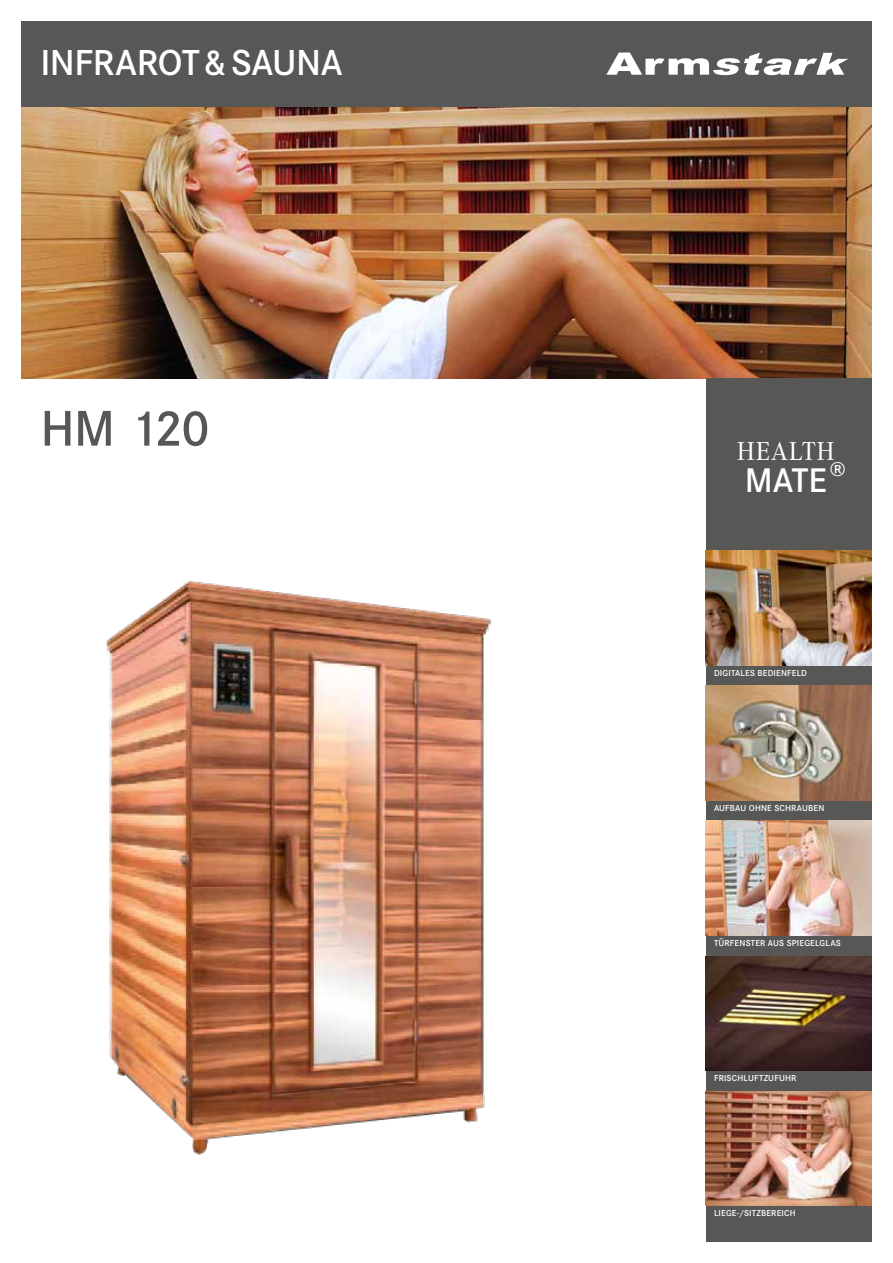
<style>
.page{position:relative;width:893px;height:1263px;background:#fff}
.page>*{position:absolute;margin:0;border:0;box-sizing:border-box;transform-origin:0 0}
.t1{font:600 52.05px "Corporate S";color:#575756}
.t2{font:600 37.5px "Corporate S";letter-spacing:-.015em;color:#fff}
.t3{font:600 35.4px "Corporate S";color:#fff}
.t4{font:27px "Corporate A Pro";letter-spacing:.015em;color:#fff}
.t5{font:600 20.7px "Corporate S";color:#fff}
.t6{font:600 9px "Corporate S";letter-spacing:.02em;color:#fff}
</style>
<div class="page">
<img style="left:21px;top:106px;width:851px;height:272px">
<div style="left:21px;top:21px;width:851px;height:85px;background:#575756"></div>
<div style="left:706px;top:378px;width:166px;height:864px;background:#575756"></div>
<img style="left:706px;top:551px;width:166px;height:114px">
<img style="left:706px;top:686px;width:166px;height:115px">
<img style="left:706px;top:956px;width:166px;height:115px">
<img style="left:706px;top:821px;width:166px;height:115px">
<img style="left:706px;top:1091px;width:166px;height:115px">
<img style="left:105px;top:581px;width:386px;height:574px">
<svg style="left:606px;top:53px;width:242px;height:22px"></svg>
<h2 class="t2" style="left:40px;top:37px;width:304px">INFRAROT &amp; SAUNA</h2>
<h1 class="t1" style="left:40px;top:393px;width:171px">HM 120</h1>
<h3 class="t4" style="left:737px;top:433px;width:99px">HEALTH</h3>
<h3 class="t3" style="left:745px;top:456px;width:84px">MATE</h3>
<h3 class="t5" style="left:830px;top:455px;width:17px">®</h3>
<p class="t6" style="left:714px;top:667px;width:95px">DIGITALES BEDIENFELD</p>
<p class="t6" style="left:714px;top:802px;width:112px">AUFBAU OHNE SCHRAUBEN</p>
<p class="t6" style="left:714px;top:937px;width:128px">TÜRFENSTER AUS SPIEGELGLAS</p>
<p class="t6" style="left:714px;top:1072px;width:84px">FRISCHLUFTZUFUHR</p>
<p class="t6" style="left:714px;top:1207px;width:83px">LIEGE-/SITZBEREICH</p>
</div>
